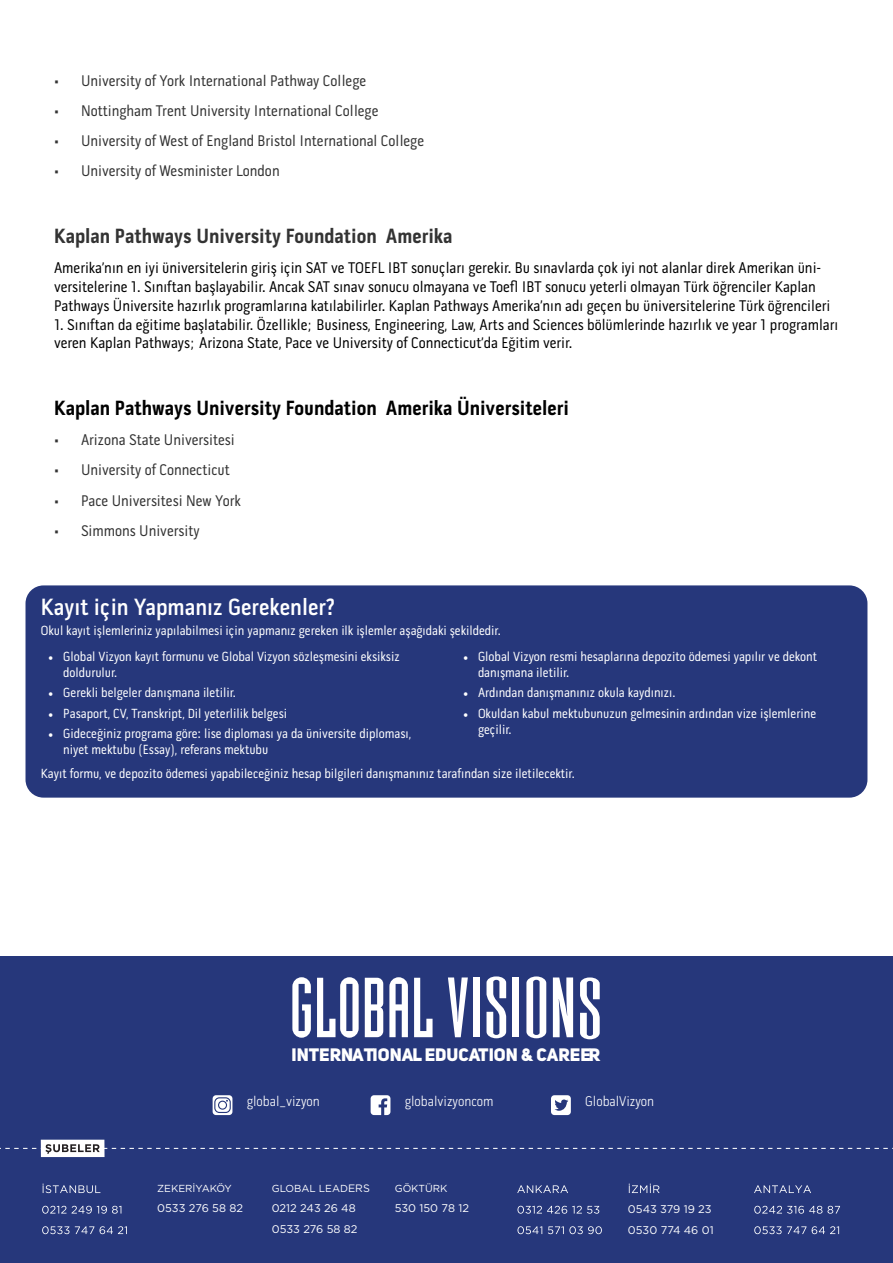
<style>
.page{position:relative;width:893px;height:1263px;background:#fff}
.page>*{position:absolute;margin:0;border:0;box-sizing:border-box;transform-origin:0 0}
.t1{font:600 24px "Pill Gothic 300 mg";color:#fff}
.t2{font:700 21px "Pill Gothic 300 mg";color:#000}
.t3{font:700 21px "Pill Gothic 300 mg";color:#333}
.t4{font:17.85px "Uni Sans Heavy CAPS";color:#fff}
.t5{font:15.75px/18.9px "Pill Gothic 300 mg";color:#000}
.t6{font:15.75px "Pill Gothic 300 mg";color:#333}
.t7{font:300 14.4px "Pill Gothic 300 mg";color:#fff}
.t8{font:13.5px/16.2px "Pill Gothic 300 mg";color:#fff}
.t9{font:11.1px/21.1px "Gotham";color:#fff}
.t10{font:10.2px "Gotham";color:#fff}
.s1{font-family:"Minion Pro"}
.s2{font-size:10.65px}
</style>
<div class="page">
<div style="left:0;top:957px;width:893px;height:306px;background:#26377b"></div>
<svg style="left:551px;top:1095px;width:20px;height:20px"></svg>
<svg style="left:371px;top:1095px;width:19px;height:20px"></svg>
<svg style="left:213px;top:1095px;width:19px;height:20px"></svg>
<svg style="left:292px;top:977px;width:19px;height:61px"></svg>
<svg style="left:317px;top:977px;width:42px;height:61px"></svg>
<svg style="left:365px;top:978px;width:18px;height:59px"></svg>
<svg style="left:389px;top:977px;width:19px;height:60px"></svg>
<svg style="left:414px;top:978px;width:19px;height:59px"></svg>
<svg style="left:448px;top:977px;width:20px;height:60px"></svg>
<div style="left:473px;top:977px;width:7px;height:60px;background:#fff"></div>
<div style="left:512px;top:977px;width:7px;height:60px;background:#fff"></div>
<svg style="left:553px;top:977px;width:20px;height:60px"></svg>
<svg style="left:486px;top:976px;width:20px;height:62px"></svg>
<svg style="left:580px;top:977px;width:20px;height:62px"></svg>
<svg style="left:526px;top:976px;width:20px;height:62px"></svg>
<svg style="left:43px;top:1184px;width:57px;height:9px"></svg>
<svg style="left:42px;top:1206px;width:24px;height:8px"></svg>
<svg style="left:72px;top:1206px;width:49px;height:8px"></svg>
<svg style="left:42px;top:1226px;width:52px;height:8px"></svg>
<svg style="left:100px;top:1226px;width:27px;height:8px"></svg>
<svg style="left:517px;top:1185px;width:51px;height:8px"></svg>
<svg style="left:517px;top:1206px;width:82px;height:8px"></svg>
<svg style="left:517px;top:1226px;width:25px;height:8px"></svg>
<svg style="left:548px;top:1226px;width:54px;height:8px"></svg>
<svg style="left:754px;top:1185px;width:57px;height:8px"></svg>
<svg style="left:754px;top:1206px;width:86px;height:8px"></svg>
<svg style="left:754px;top:1226px;width:52px;height:8px"></svg>
<svg style="left:812px;top:1226px;width:27px;height:8px"></svg>
<svg style="left:629px;top:1184px;width:31px;height:9px"></svg>
<div style="left:41px;top:1140px;width:64px;height:17px;background:#fff"></div>
<svg style="left:0;top:1144px;width:893px;height:10px"></svg>
<div style="left:26px;top:585px;width:841px;height:213px;background:#26377b;border-radius:18px"></div>
<p class="t6" style="left:54px;top:71px;width:314px">• University of York International Pathway College</p>
<p class="t6" style="left:54px;top:101px;width:326px">• Nottingham Trent University International College</p>
<p class="t6" style="left:54px;top:131px;width:372px">• University of West of England Bristol International College</p>
<p class="t6" style="left:54px;top:161px;width:227px">• University of Wesminister London</p>
<h2 class="t3" style="left:54px;top:223px;width:400px">Kaplan Pathways University Foundation Amerika</h2>
<p class="t5" style="left:54px;top:258px;width:778px">Amerika’nın en iyi üniversitelerin giriş için SAT ve TOEFL IBT sonuçları gerekir. Bu sınavlarda çok iyi not alanlar direk Amerikan üni&shy;versitelerine 1. Sınıftan başlayabilir. Ancak SAT sınav sonucu olmayana ve Toefl IBT sonucu yeterli olmayan Türk öğrenciler Kaplan<br>Pathways Üniversite hazırlık programlarına katılabilirler. Kaplan Pathways Amerika’nın adı geçen bu üniversitelerine Türk öğrencileri</p>
<p class="t5" style="left:54px;top:315px;width:786px">1. Sınıftan da eğitime başlatabilir. Özellikle; Business, Engineering, Law, Arts and Sciences bölümlerinde hazırlık ve year 1 programları veren Kaplan Pathways; Arizona State, Pace ve University of Connecticut’da Eğitim verir.</p>
<h2 class="t2" style="left:54px;top:395px;width:516px">Kaplan Pathways University Foundation Amerika Üniversiteleri</h2>
<p class="t6" style="left:54px;top:431px;width:182px">• Arizona State Universitesi</p>
<p class="t6" style="left:54px;top:461px;width:177px">• University of Connecticut</p>
<p class="t6" style="left:54px;top:491px;width:188px">• Pace Universitesi New York</p>
<p class="t6" style="left:54px;top:521px;width:147px">• Simmons University</p>
<h1 class="t1" style="left:41px;top:592px;width:296px">Kayıt için Yapmanız Gerekenler?</h1>
<p class="t8" style="left:41px;top:623px;width:461px">Okul kayıt işlemleriniz yapılabilmesi için yapmanız gereken ilk işlemler aşağıdaki şekildedir.</p>
<p class="t8" style="left:63px;top:648px;width:338px;text-indent:-15px"><span class="s1">•</span> Global Vizyon kayıt formunu ve Global Vizyon sözleşmesini eksiksiz doldurulur.</p>
<p class="t8" style="left:48px;top:685px;width:189px"><span class="s1">•</span> Gerekli belgeler danışmana iletilir.</p>
<p class="t8" style="left:48px;top:705px;width:240px"><span class="s1">•</span> Pasaport, CV, Transkript, Dil yeterlilik belgesi</p>
<p class="t8" style="left:63px;top:726px;width:349px;text-indent:-15px"><span class="s1">•</span> Gideceğiniz programa göre: lise diploması ya da üniversite diploması, niyet mektubu (Essay), referans mektubu</p>
<p class="t8" style="left:478px;top:648px;width:341px;text-indent:-15px"><span class="s1">•</span> Global Vizyon resmi hesaplarına depozito ödemesi yapılır ve dekont danışmana iletilir.</p>
<p class="t8" style="left:463px;top:685px;width:214px"><span class="s1">•</span> Ardından danışmanınız okula kaydınızı.</p>
<p class="t8" style="left:478px;top:705px;width:340px;text-indent:-15px"><span class="s1">•</span> Okuldan kabul mektubunuzun gelmesinin ardından vize işlemlerine geçilir.</p>
<p class="t8" style="left:41px;top:766px;width:536px">Kayıt formu, ve depozito ödemesi yapabileceğiniz hesap bilgileri danışmanınız tarafından size iletilecektir.</p>
<h3 class="t4" style="left:292px;top:1043px;width:310px">INTERNATIONAL EDUCATION &amp; CAREER</h3>
<p class="t7" style="left:247px;top:1092px;width:75px">global_vizyon</p>
<p class="t7" style="left:405px;top:1092px;width:90px">globalvizyoncom</p>
<p class="t7" style="left:585px;top:1092px;width:71px">GlobalVizyon</p>
<p class="t10" style="left:157px;top:1182px;width:76px">ZEKERİYAKÖY</p>
<p class="t10" style="left:272px;top:1182px;width:100px">GLOBAL LEAD<span class="s2">ERS</span></p>
<p class="t10" style="left:395px;top:1182px;width:54px">GÖKTÜRK</p>
<p class="t9" style="left:157px;top:1197px;width:87px">0533 276 58 82</p>
<p class="t9" style="left:272px;top:1197px;width:87px">0212 243 26 48<br>0533 276 58 82</p>
<p class="t9" style="left:395px;top:1197px;width:76px">530 150 78 12</p>
<p class="t9" style="left:628px;top:1198px;width:87px">0543 379 19 23<br>0530 774 46 01</p>
</div>
